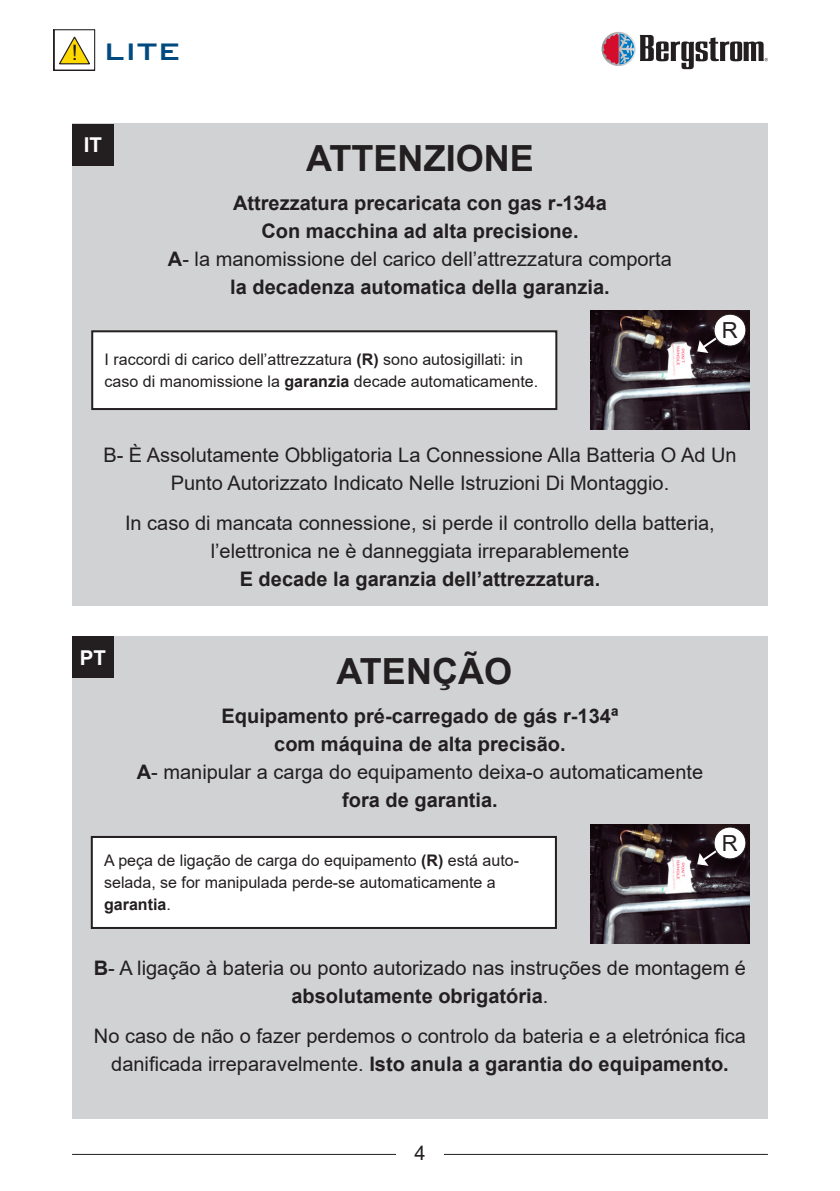
<style>
.page{position:relative;width:840px;height:1191px;background:#fff}
.page>*{position:absolute;margin:0;border:0;box-sizing:border-box;transform-origin:0 0}
.t1{font:700 36px "Arial";color:#231f20}
.t2{font:500 32px "Bank Gothic BT";color:#004a7f}
.t3{font:22.2px "Arial";color:#231f20}
.t4{font:21.4px "Arial";color:#231f20}
.t5{font:700 20.4px "Arial";color:#fff}
.t6{font:20px/28px "Arial";color:#231f20;text-align:center}
.t7{font:700 20px "Arial";color:#231f20}
.t8{font:16px/22px "Arial";color:#231f20}
.s1{font-family:"Arial";font-weight:700;font-size:20.4px;color:#fff}
.s2{font-weight:700}
</style>
<div class="page">
<hr style="left:72px;top:1153px;width:695px;height:1px;background:#231f20">
<div style="left:396px;top:1145px;width:47px;height:29px;background:#fff"></div>
<svg style="left:601px;top:32px;width:34px;height:34px"></svg>
<svg style="left:602px;top:34px;width:165px;height:35px"></svg>
<div style="left:72px;top:636px;width:695px;height:483px;background:#d1d2d4"></div>
<img style="left:590px;top:824px;width:158px;height:119px">
<div style="left:72px;top:123px;width:695px;height:483px;background:#d1d2d4"></div>
<img style="left:590px;top:311px;width:159px;height:119px">
<svg style="left:696px;top:328px;width:33px;height:25px"></svg>
<div style="left:713px;top:314px;width:32px;height:32px;background:#fff;border-radius:50%"></div>
<div style="left:713px;top:314px;width:33px;height:32px;border:1px solid #231f20;border-radius:50%"></div>
<svg style="left:696px;top:840px;width:33px;height:26px"></svg>
<div style="left:713px;top:827px;width:32px;height:32px;background:#fff;border-radius:50%"></div>
<div style="left:713px;top:826px;width:33px;height:33px;border:1px solid #231f20;border-radius:50%"></div>
<div style="left:72px;top:124px;width:41px;height:42px;background:#231f20"></div>
<div style="left:72px;top:636px;width:41px;height:42px;background:#231f20"></div>
<div style="left:92px;top:331px;width:464px;height:78px;background:#fff"></div>
<div style="left:91px;top:330px;width:466px;height:80px;border:2px solid #231f20"></div>
<div style="left:92px;top:837px;width:463px;height:91px;background:#fff"></div>
<div style="left:91px;top:836px;width:465px;height:93px;border:2px solid #231f20"></div>
<div style="left:54px;top:29px;width:41px;height:42px;border:1px solid #231f20"></div>
<svg style="left:59px;top:36px;width:31px;height:29px"></svg>
<h2 class="t2" style="left:61px;top:34px;width:122px"><span class="s1">ES</span> LITE</h2>
<p class="t4" style="left:72px;top:38px;width:7px">!</p>
<p class="t5" style="left:84px;top:131px;width:20px">IT</p>
<p class="t1" style="left:306px;top:133px;width:229px">ATTENZIONE</p>
<p class="t7" style="left:233px;top:189px;width:375px">Attrezzatura precaricata con gas r-134a</p>
<p class="t7" style="left:261px;top:217px;width:318px">Con macchina ad alta precisione.</p>
<p class="t6" style="left:168px;top:245px;width:505px"><span class="s2">A</span>- la manomissione del carico dell’attrezzatura comporta</p>
<p class="t7" style="left:230px;top:273px;width:381px">la decadenza automatica della garanzia.</p>
<p class="t8" style="left:104px;top:348px;width:435px">I raccordi di carico dell’attrezzatura <span class="s2">(R)</span> sono autosigillati: in caso di manomissione la <span class="s2">garanzia</span> decade automaticamente.</p>
<p class="t3" style="left:721px;top:315px;width:17px">R</p>
<p class="t6" style="left:103px;top:441px;width:634px">B- È Assolutamente Obbligatoria La Connessione Alla Batteria O Ad Un<br>Punto Autorizzato Indicato Nelle Istruzioni Di Montaggio.</p>
<p class="t6" style="left:125px;top:508px;width:591px">In caso di mancata connessione, si perde il controllo della batteria, l’elettronica ne è danneggiata irreparablemente</p>
<p class="t7" style="left:239px;top:564px;width:362px">E decade la garanzia dell’attrezzatura.</p>
<p class="t5" style="left:80px;top:643px;width:28px">PT</p>
<p class="t1" style="left:336px;top:645px;width:177px">ATENÇÃO</p>
<p class="t7" style="left:221px;top:702px;width:398px">Equipamento pré-carregado de gás r-134ª</p>
<p class="t7" style="left:274px;top:730px;width:293px">com máquina de alta precisão.</p>
<p class="t6" style="left:137px;top:758px;width:567px"><span class="s2">A</span>- manipular a carga do equipamento deixa-o automaticamente</p>
<p class="t7" style="left:342px;top:786px;width:157px">fora de garantia.</p>
<p class="t8" style="left:104px;top:849px;width:416px">A peça de ligação de carga do equipamento <span class="s2">(R)</span> está auto&shy;selada, se for manipulada perde-se automaticamente a <span class="s2">garantia</span>.</p>
<p class="t3" style="left:721px;top:828px;width:17px">R</p>
<p class="t6" style="left:94px;top:954px;width:653px"><span class="s2">B</span>- A ligação à bateria ou ponto autorizado nas instruções de montagem é <span class="s2">absolutamente obrigatória</span>.</p>
<p class="t6" style="left:94px;top:1021px;width:653px">No caso de não o fazer perdemos o controlo da bateria e a eletrónica fica danificada irreparavelmente. <span class="s2">Isto anula a garantia do equipamento.</span></p>
<p class="t6" style="left:414px;top:1138px;width:13px">4</p>
</div>
